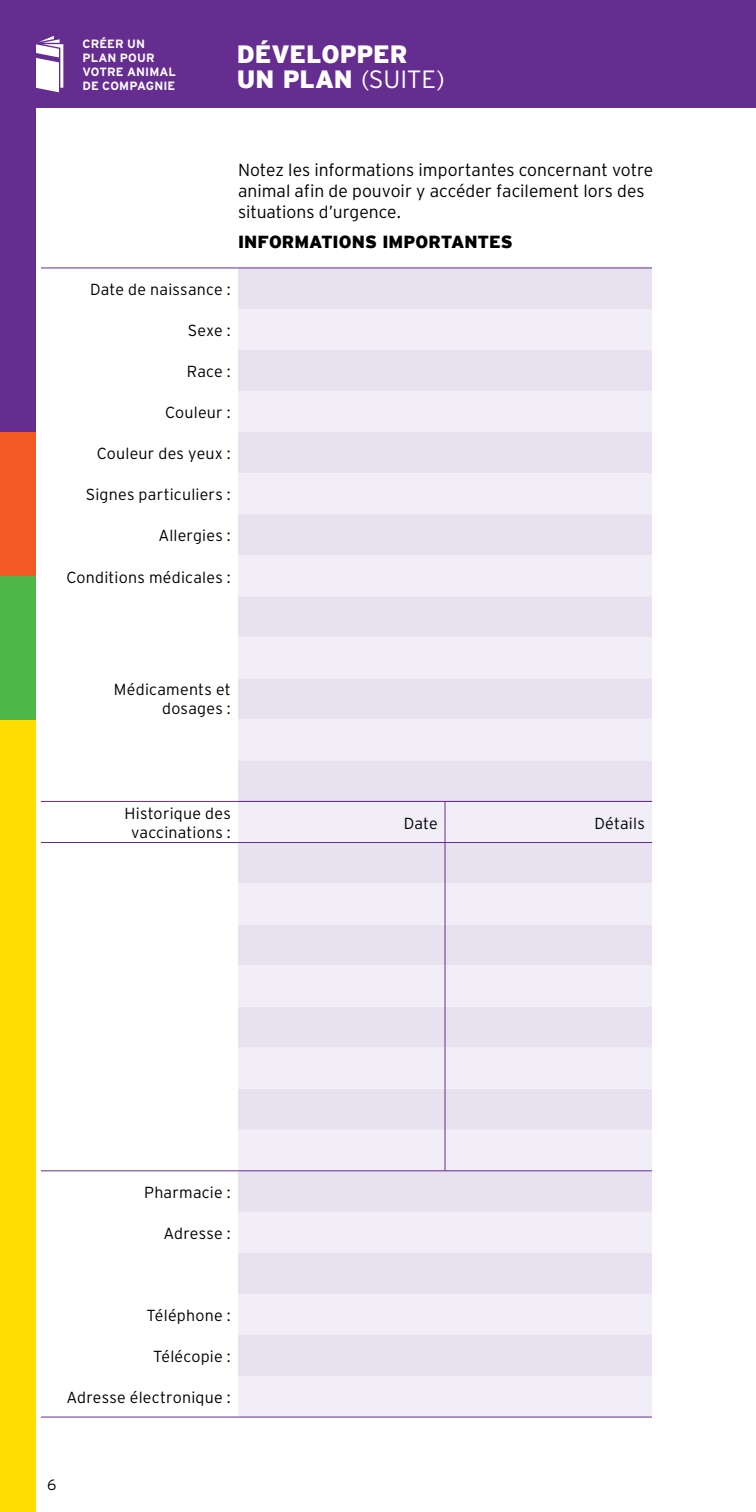
<style>
.page{position:relative;width:756px;height:1512px;background:#fff}
.page>*{position:absolute;margin:0;border:0;box-sizing:border-box;transform-origin:0 0}
.t1{font:900 25px/25px "Interstate";letter-spacing:-.005em;color:#fff}
.t2{font:300 17.6px/21px "Interstate";color:#000}
.t3{font:900 17.6px "Interstate";color:#000}
.Paragraph_Style_1{font:300 16px/19.2px "Interstate";letter-spacing:.015em;color:#000;text-align:right}
.t4{font:300 15px "Interstate";color:#000}
.t5{font:700 12px/14px "Interstate";letter-spacing:.01em;color:#fff}
.s1{font-weight:300}
</style>
<div class="page">
<div style="left:0;top:0;width:36px;height:310px;background:#662d91"></div>
<div style="left:0;top:687px;width:36px;height:825px;background:#fd0"></div>
<div style="left:0;top:0;width:756px;height:108px;background:#662d91"></div>
<svg style="left:36px;top:36px;width:27px;height:56px"></svg>
<div style="left:238px;top:268px;width:414px;height:41px;background:#e7e1f0"></div>
<svg style="left:238px;top:309px;width:414px;height:1108px;background:#ebe7f3"></svg>
<hr style="left:238px;top:267px;width:414px;height:1px;background:#662d91">
<hr style="left:238px;top:1170px;width:414px;height:1px;background:#662d91">
<hr style="left:238px;top:1417px;width:414px;height:1px;background:#662d91">
<hr style="left:41px;top:267px;width:197px;height:1px;background:#662d91">
<hr style="left:41px;top:1417px;width:197px;height:1px;background:#662d91">
<hr style="left:41px;top:1170px;width:197px;height:1px;background:#662d91">
<hr style="left:41px;top:801px;width:197px;height:1px;background:#662d91">
<hr style="left:41px;top:842px;width:197px;height:1px;background:#662d91">
<div style="left:238px;top:802px;width:414px;height:40px;background:#f1eef7"></div>
<hr style="left:445px;top:843px;width:1px;height:41px;background:#662d91">
<hr style="left:445px;top:884px;width:1px;height:41px;background:#662d91">
<hr style="left:445px;top:925px;width:1px;height:41px;background:#662d91">
<hr style="left:445px;top:966px;width:1px;height:41px;background:#662d91">
<hr style="left:445px;top:1007px;width:1px;height:41px;background:#662d91">
<hr style="left:445px;top:1048px;width:1px;height:41px;background:#662d91">
<hr style="left:445px;top:1089px;width:1px;height:41px;background:#662d91">
<hr style="left:445px;top:1130px;width:1px;height:41px;background:#662d91">
<hr style="left:238px;top:801px;width:207px;height:1px;background:#662d91">
<hr style="left:445px;top:801px;width:207px;height:1px;background:#662d91">
<hr style="left:445px;top:802px;width:1px;height:40px;background:#662d91">
<hr style="left:238px;top:842px;width:207px;height:1px;background:#662d91">
<hr style="left:445px;top:842px;width:207px;height:1px;background:#662d91">
<div style="left:0;top:288px;width:36px;height:144px;background:#662d91"></div>
<div style="left:0;top:576px;width:36px;height:144px;background:#50b848"></div>
<div style="left:0;top:432px;width:36px;height:144px;background:#f15a22"></div>
<p class="t5" style="left:83px;top:37px;width:95px">CRÉER UN<br>PLAN POUR<br>VOTRE ANIMAL<br>DE COMPAGNIE</p>
<p class="t1" style="left:237px;top:42px;width:210px">DÉVELOPPER<br>UN PLAN <span class="s1">(SUITE)</span></p>
<p class="t2" style="left:238px;top:159px;width:417px">Notez les informations importantes concernant votre animal afin de pouvoir y accéder facilement lors des situations d’urgence.</p>
<p class="t3" style="left:238px;top:232px;width:276px">INFORMATIONS IMPORTANTES</p>
<p class="Paragraph_Style_1" style="left:90px;top:280px;width:142px">Date de naissance :</p>
<p class="Paragraph_Style_1" style="left:188px;top:321px;width:44px">Sexe :</p>
<p class="Paragraph_Style_1" style="left:187px;top:362px;width:45px">Race :</p>
<p class="Paragraph_Style_1" style="left:165px;top:403px;width:67px">Couleur :</p>
<p class="Paragraph_Style_1" style="left:97px;top:444px;width:136px">Couleur des yeux :</p>
<p class="Paragraph_Style_1" style="left:86px;top:485px;width:146px">Signes particuliers :</p>
<p class="Paragraph_Style_1" style="left:158px;top:526px;width:74px">Allergies :</p>
<p class="Paragraph_Style_1" style="left:66px;top:567px;width:166px">Conditions médicales :</p>
<p class="Paragraph_Style_1" style="left:114px;top:679px;width:118px">Médicaments et dosages :</p>
<p class="Paragraph_Style_1" style="left:125px;top:804px;width:108px;text-align:center">Historique des vaccinations :</p>
<p class="Paragraph_Style_1" style="left:404px;top:813px;width:35px">Date</p>
<p class="Paragraph_Style_1" style="left:594px;top:813px;width:52px">Détails</p>
<p class="Paragraph_Style_1" style="left:144px;top:1183px;width:88px">Pharmacie :</p>
<p class="Paragraph_Style_1" style="left:163px;top:1224px;width:69px">Adresse :</p>
<p class="Paragraph_Style_1" style="left:146px;top:1306px;width:86px">Téléphone :</p>
<p class="Paragraph_Style_1" style="left:153px;top:1347px;width:79px">Télécopie :</p>
<p class="Paragraph_Style_1" style="left:66px;top:1388px;width:166px">Adresse électronique :</p>
<p class="t4" style="left:47px;top:1477px;width:11px">6</p>
</div>
